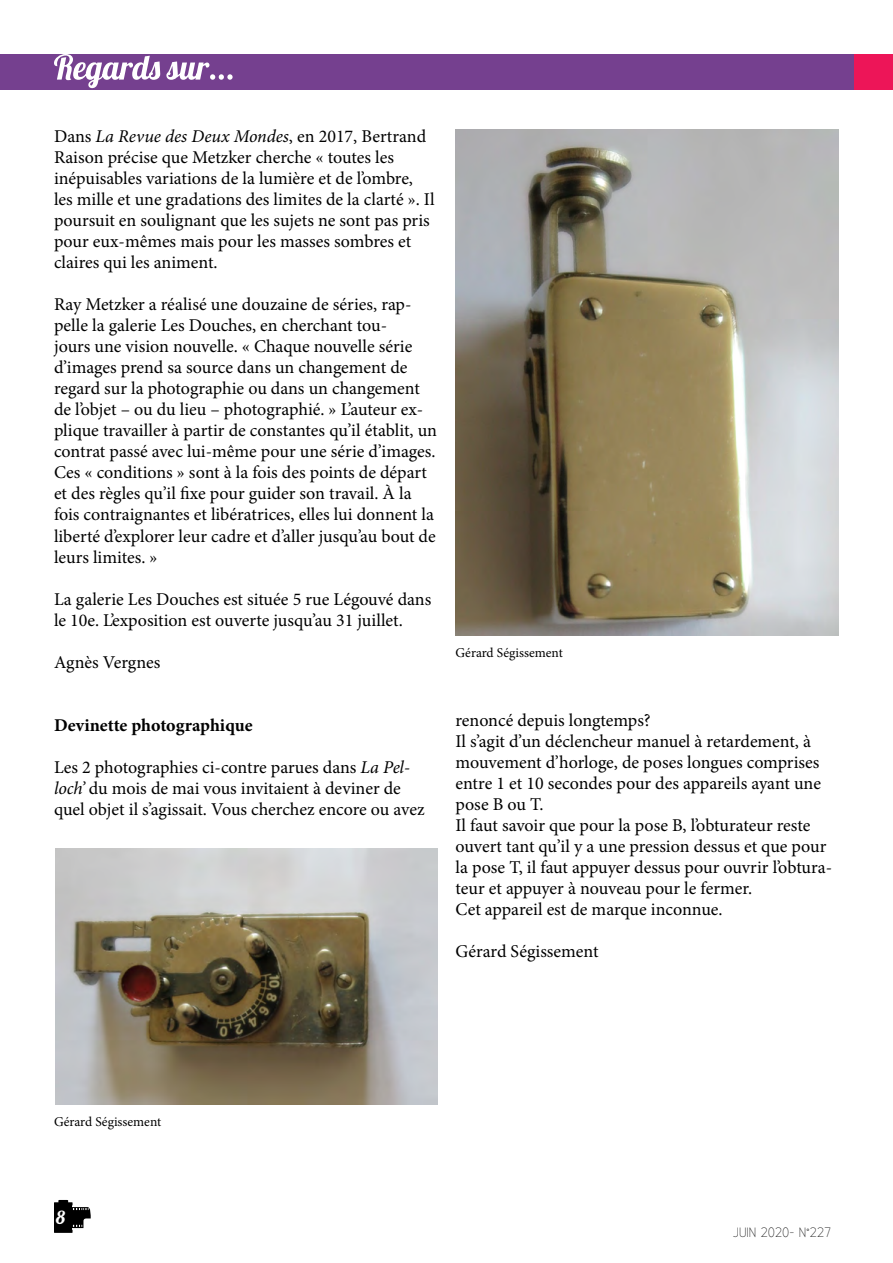
<style>
.page{position:relative;width:893px;height:1263px;background:#fff}
.page>*{position:absolute;margin:0;border:0;box-sizing:border-box;transform-origin:0 0}
.t1{font:18px/21px "Minion Pro";color:#000}
.t2{font:700 18px "Minion Pro";color:#000}
.t3{font:18px "Lobster 1.4";color:#fff}
.t4{font:13.5px "Minion Pro";color:#000}
.t5{font:300 13.5px "Existence";color:#000}
.s1{font-style:italic}
</style>
<div class="page">
<svg style="left:58px;top:1200px;width:33px;height:28px"></svg>
<div style="left:54px;top:1205px;width:18px;height:25px;background:#000"></div>
<hr style="left:54px;top:1202px;width:19px;height:3px;background:#000">
<svg style="left:54px;top:1229px;width:19px;height:4px"></svg>
<div style="left:0;top:54px;width:893px;height:35px;background:#75408f"></div>
<svg style="left:54px;top:54px;width:179px;height:34px"></svg>
<img style="left:56px;top:848px;width:381px;height:256px">
<img style="left:455px;top:129px;width:383px;height:506px">
<div style="left:855px;top:54px;width:38px;height:35px;background:#ed1558"></div>
<p class="t1" style="left:54px;top:126px;width:382px">Dans <span class="s1">La Revue des Deux Mondes</span>, en 2017, Bertrand Raison précise que Metzker cherche « toutes les inépuisables variations de la lumière et de l’ombre, les mille et une gradations des limites de la clarté ». Il poursuit en soulignant que les sujets ne sont pas pris pour eux-mêmes mais pour les masses sombres et claires qui les animent.</p>
<p class="t1" style="left:54px;top:294px;width:385px">Ray Metzker a réalisé une douzaine de séries, rap&shy;pelle la galerie Les Douches, en cherchant tou-<br>jours une vision nouvelle. « Chaque nouvelle série d’images prend sa source dans un changement de regard sur la photographie ou dans un changement de l’objet – ou du lieu – photographié. » L’auteur ex&shy;plique travailler à partir de constantes qu’il établit, un contrat passé avec lui-même pour une série d’images.<br>Ces « conditions » sont à la fois des points de départ et des règles qu’il fixe pour guider son travail. À la fois contraignantes et libératrices, elles lui donnent la liberté d’explorer leur cadre et d’aller jusqu’au bout de leurs limites. »</p>
<p class="t1" style="left:54px;top:588px;width:379px">La galerie Les Douches est située 5 rue Légouvé dans le 10e. L’exposition est ouverte jusqu’au 31 juillet.</p>
<p class="t1" style="left:54px;top:651px;width:108px">Agnès Vergnes</p>
<p class="t2" style="left:54px;top:712px;width:200px">Devinette photographique</p>
<p class="t1" style="left:54px;top:756px;width:372px">Les 2 photographies ci-contre parues dans <span class="s1">La Pel&shy;loch’</span> du mois de mai vous invitaient à deviner de quel objet il s’agissait. Vous cherchez encore ou avez</p>
<p class="t4" style="left:455px;top:644px;width:109px">Gérard Ségissement</p>
<p class="t1" style="left:455px;top:710px;width:378px">renoncé depuis longtemps?<br>Il s’agit d’un déclencheur manuel à retardement, à mouvement d’horloge, de poses longues comprises entre 1 et 10 secondes pour des appareils ayant une pose B ou T.<br>Il faut savoir que pour la pose B, l’obturateur reste ouvert tant qu’il y a une pression dessus et que pour la pose T, il faut appuyer dessus pour ouvrir l’obtura&shy;teur et appuyer à nouveau pour le fermer.<br>Cet appareil est de marque inconnue.</p>
<p class="t1" style="left:455px;top:941px;width:145px">Gérard Ségissement</p>
<p class="t4" style="left:54px;top:1112px;width:109px">Gérard Ségissement</p>
<p class="t3" style="left:56px;top:1206px;width:10px">8</p>
<p class="t5" style="left:733px;top:1224px;width:100px">JUIN 2020- N°227</p>
</div>
